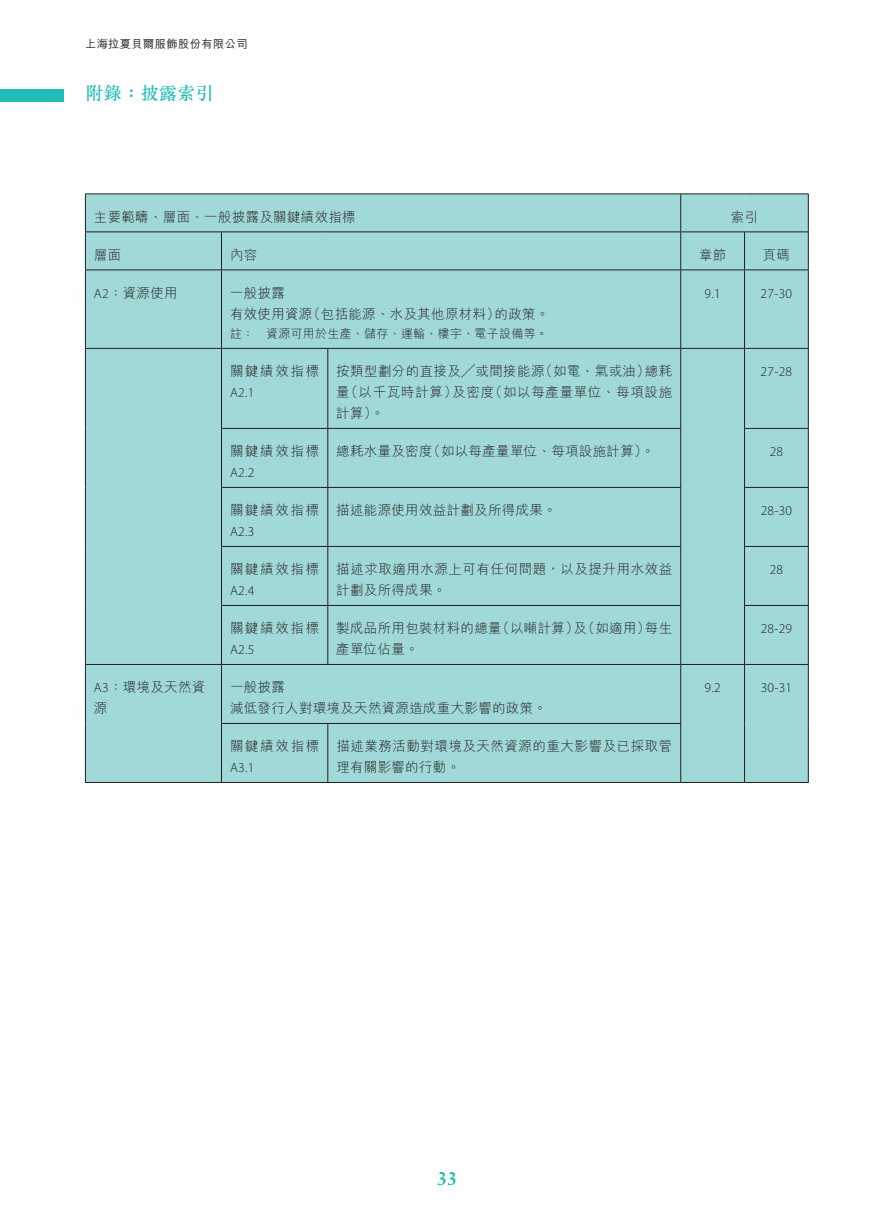
<style>
.page{position:relative;width:893px;height:1212px;background:#fff}
.page>*{position:absolute;margin:0;border:0;box-sizing:border-box;transform-origin:0 0}
.t1{font:18px "M Sung HK Medium B5 pc H";letter-spacing:.02em;color:#22bcb8}
.t2{font:italic 700 18px "Berling";color:#22bcb8}
.t3{font:13.5px/21px "M Hei HK Light B5 pc H";letter-spacing:.02em;color:#231f20}
.t4{font:13.5px/21px "M Hei HK Light B5 pc H";letter-spacing:.04em;color:#231f20}
.t5{font:300 13.5px "Myriad Pro";letter-spacing:.02em;color:#231f20}
.t6{font:12px "M Hei HK Light B5 pc H";letter-spacing:.02em;color:#231f20}
.t7{font:11.25px "M Hei HK Medium B5 pc H";letter-spacing:.035em;color:#231f20}
.s1{font-family:"Myriad Pro";font-weight:300}
</style>
<div class="page">
<div style="left:0;top:90px;width:64px;height:12px;background:#22bcb8"></div>
<div style="left:86px;top:194px;width:722px;height:588px;background:#a0d9d8"></div>
<hr style="left:85px;top:193px;width:136px;height:1px;background:#231f20">
<hr style="left:85px;top:194px;width:1px;height:37px;background:#231f20">
<hr style="left:221px;top:193px;width:523px;height:1px;background:#231f20">
<hr style="left:680px;top:194px;width:1px;height:37px;background:#231f20">
<hr style="left:744px;top:193px;width:65px;height:1px;background:#231f20">
<hr style="left:808px;top:194px;width:1px;height:37px;background:#231f20">
<hr style="left:85px;top:231px;width:136px;height:1px;background:#231f20">
<hr style="left:85px;top:232px;width:1px;height:37px;background:#231f20">
<hr style="left:221px;top:231px;width:107px;height:1px;background:#231f20">
<hr style="left:221px;top:232px;width:1px;height:37px;background:#231f20">
<hr style="left:328px;top:231px;width:416px;height:1px;background:#231f20">
<hr style="left:680px;top:232px;width:1px;height:37px;background:#231f20">
<hr style="left:744px;top:231px;width:65px;height:1px;background:#231f20">
<hr style="left:744px;top:232px;width:1px;height:37px;background:#231f20">
<hr style="left:808px;top:232px;width:1px;height:37px;background:#231f20">
<hr style="left:85px;top:269px;width:724px;height:1px;background:#231f20">
<hr style="left:85px;top:270px;width:1px;height:78px;background:#231f20">
<hr style="left:85px;top:349px;width:1px;height:79px;background:#231f20">
<hr style="left:85px;top:428px;width:1px;height:59px;background:#231f20">
<hr style="left:85px;top:487px;width:1px;height:59px;background:#231f20">
<hr style="left:85px;top:546px;width:1px;height:59px;background:#231f20">
<hr style="left:85px;top:605px;width:1px;height:59px;background:#231f20">
<hr style="left:85px;top:665px;width:1px;height:58px;background:#231f20">
<hr style="left:85px;top:723px;width:1px;height:59px;background:#231f20">
<hr style="left:221px;top:270px;width:1px;height:78px;background:#231f20">
<hr style="left:680px;top:270px;width:1px;height:78px;background:#231f20">
<hr style="left:221px;top:349px;width:1px;height:79px;background:#231f20">
<hr style="left:327px;top:349px;width:1px;height:79px;background:#231f20">
<hr style="left:680px;top:349px;width:1px;height:79px;background:#231f20">
<hr style="left:221px;top:429px;width:1px;height:58px;background:#231f20">
<hr style="left:327px;top:429px;width:1px;height:58px;background:#231f20">
<hr style="left:680px;top:429px;width:1px;height:58px;background:#231f20">
<hr style="left:221px;top:488px;width:1px;height:58px;background:#231f20">
<hr style="left:327px;top:488px;width:1px;height:58px;background:#231f20">
<hr style="left:680px;top:488px;width:1px;height:58px;background:#231f20">
<hr style="left:221px;top:547px;width:1px;height:58px;background:#231f20">
<hr style="left:327px;top:547px;width:1px;height:58px;background:#231f20">
<hr style="left:680px;top:547px;width:1px;height:58px;background:#231f20">
<hr style="left:221px;top:606px;width:1px;height:58px;background:#231f20">
<hr style="left:327px;top:606px;width:1px;height:58px;background:#231f20">
<hr style="left:680px;top:606px;width:1px;height:58px;background:#231f20">
<hr style="left:221px;top:665px;width:1px;height:58px;background:#231f20">
<hr style="left:680px;top:665px;width:1px;height:58px;background:#231f20">
<hr style="left:221px;top:724px;width:1px;height:58px;background:#231f20">
<hr style="left:327px;top:724px;width:1px;height:58px;background:#231f20">
<hr style="left:680px;top:724px;width:1px;height:58px;background:#231f20">
<hr style="left:744px;top:270px;width:1px;height:78px;background:#231f20">
<hr style="left:808px;top:270px;width:1px;height:78px;background:#231f20">
<hr style="left:744px;top:349px;width:1px;height:79px;background:#231f20">
<hr style="left:808px;top:349px;width:1px;height:79px;background:#231f20">
<hr style="left:744px;top:429px;width:1px;height:58px;background:#231f20">
<hr style="left:808px;top:429px;width:1px;height:58px;background:#231f20">
<hr style="left:744px;top:488px;width:1px;height:58px;background:#231f20">
<hr style="left:808px;top:488px;width:1px;height:58px;background:#231f20">
<hr style="left:744px;top:547px;width:1px;height:58px;background:#231f20">
<hr style="left:808px;top:547px;width:1px;height:58px;background:#231f20">
<hr style="left:744px;top:606px;width:1px;height:58px;background:#231f20">
<hr style="left:808px;top:606px;width:1px;height:58px;background:#231f20">
<hr style="left:744px;top:665px;width:1px;height:58px;background:#231f20">
<hr style="left:808px;top:665px;width:1px;height:58px;background:#231f20">
<hr style="left:744px;top:723px;width:1px;height:59px;background:#231f20">
<hr style="left:808px;top:723px;width:1px;height:59px;background:#231f20">
<hr style="left:85px;top:348px;width:136px;height:1px;background:#231f20">
<hr style="left:85px;top:664px;width:136px;height:1px;background:#231f20">
<hr style="left:85px;top:782px;width:136px;height:1px;background:#231f20">
<hr style="left:221px;top:348px;width:460px;height:1px;background:#231f20">
<hr style="left:221px;top:428px;width:460px;height:1px;background:#231f20">
<hr style="left:221px;top:487px;width:460px;height:1px;background:#231f20">
<hr style="left:221px;top:546px;width:460px;height:1px;background:#231f20">
<hr style="left:221px;top:605px;width:460px;height:1px;background:#231f20">
<hr style="left:221px;top:664px;width:460px;height:1px;background:#231f20">
<hr style="left:221px;top:723px;width:460px;height:1px;background:#231f20">
<hr style="left:221px;top:782px;width:460px;height:1px;background:#231f20">
<hr style="left:681px;top:348px;width:63px;height:1px;background:#231f20">
<hr style="left:681px;top:664px;width:63px;height:1px;background:#231f20">
<hr style="left:681px;top:782px;width:63px;height:1px;background:#231f20">
<hr style="left:744px;top:348px;width:65px;height:1px;background:#231f20">
<hr style="left:744px;top:428px;width:65px;height:1px;background:#231f20">
<hr style="left:744px;top:487px;width:65px;height:1px;background:#231f20">
<hr style="left:744px;top:546px;width:65px;height:1px;background:#231f20">
<hr style="left:744px;top:605px;width:65px;height:1px;background:#231f20">
<hr style="left:744px;top:664px;width:65px;height:1px;background:#231f20">
<hr style="left:744px;top:782px;width:65px;height:1px;background:#231f20">
<p class="t7" style="left:85px;top:39px;width:164px">上海拉夏貝爾服飾股份有限公司</p>
<h1 class="t1" style="left:86px;top:87px;width:130px">附錄：披露索引</h1>
<p class="t3" style="left:94px;top:208px;width:263px">主要範疇、層面、一般披露及關鍵績效指標</p>
<p class="t3" style="left:731px;top:208px;width:29px">索引</p>
<p class="t3" style="left:94px;top:246px;width:29px">層面</p>
<p class="t3" style="left:230px;top:246px;width:29px">內容</p>
<p class="t3" style="left:699px;top:246px;width:29px">章節</p>
<p class="t3" style="left:763px;top:246px;width:29px">頁碼</p>
<p class="t3" style="left:94px;top:284px;width:85px"><span class="s1">A2</span>：資源使用</p>
<p class="t3" style="left:230px;top:284px;width:321px">一般披露<br>有效使用資源（包括能源、水及其他原材料）的政策。</p>
<p class="t6" style="left:230px;top:329px;width:319px">註： 資源可用於生產、儲存、運輸、樓宇、電子設備等。</p>
<p class="t5" style="left:705px;top:288px;width:18px">9.1</p>
<p class="t5" style="left:761px;top:288px;width:33px">27-30</p>
<p class="t3" style="left:230px;top:362px;width:91px">關鍵績效指標</p>
<p class="t5" style="left:230px;top:388px;width:26px">A2.1</p>
<p class="t3" style="left:336px;top:362px;width:337px;text-align:justify">按類型劃分的直接及╱或間接能源（如電、氣或油）總耗量（以千瓦時計算）及密度（如以每產量單位、每項設施計算）。</p>
<p class="t5" style="left:761px;top:367px;width:33px">27-28</p>
<p class="t3" style="left:230px;top:442px;width:91px">關鍵績效指標</p>
<p class="t5" style="left:230px;top:468px;width:26px">A2.2</p>
<p class="t3" style="left:336px;top:442px;width:320px">總耗水量及密度（如以每產量單位、每項設施計算）。</p>
<p class="t5" style="left:770px;top:447px;width:15px">28</p>
<p class="t3" style="left:230px;top:501px;width:91px">關鍵績效指標</p>
<p class="t5" style="left:230px;top:527px;width:26px">A2.3</p>
<p class="t3" style="left:336px;top:501px;width:222px">描述能源使用效益計劃及所得成果。</p>
<p class="t5" style="left:761px;top:506px;width:33px">28-30</p>
<p class="t3" style="left:230px;top:560px;width:91px">關鍵績效指標</p>
<p class="t5" style="left:230px;top:586px;width:26px">A2.4</p>
<p class="t4" style="left:336px;top:560px;width:337px">描述求取適用水源上可有任何問題，以及提升用水效益計劃及所得成果。</p>
<p class="t5" style="left:770px;top:565px;width:15px">28</p>
<p class="t3" style="left:230px;top:619px;width:91px">關鍵績效指標</p>
<p class="t5" style="left:230px;top:645px;width:26px">A2.5</p>
<p class="t3" style="left:336px;top:619px;width:337px">製成品所用包裝材料的總量（以噸計算）及（如適用）每生產單位佔量。</p>
<p class="t5" style="left:761px;top:624px;width:33px">28-29</p>
<p class="t3" style="left:94px;top:678px;width:113px"><span class="s1">A3</span>：環境及天然資源</p>
<p class="t3" style="left:230px;top:678px;width:319px">一般披露<br>減低發行人對環境及天然資源造成重大影響的政策。</p>
<p class="t5" style="left:705px;top:683px;width:18px">9.2</p>
<p class="t5" style="left:761px;top:683px;width:33px">30-31</p>
<p class="t3" style="left:230px;top:737px;width:91px">關鍵績效指標</p>
<p class="t5" style="left:230px;top:763px;width:26px">A3.1</p>
<p class="t4" style="left:336px;top:737px;width:337px">描述業務活動對環境及天然資源的重大影響及已採取管理有關影響的行動。</p>
<h1 class="t2" style="left:436px;top:1170px;width:22px">33</h1>
</div>
